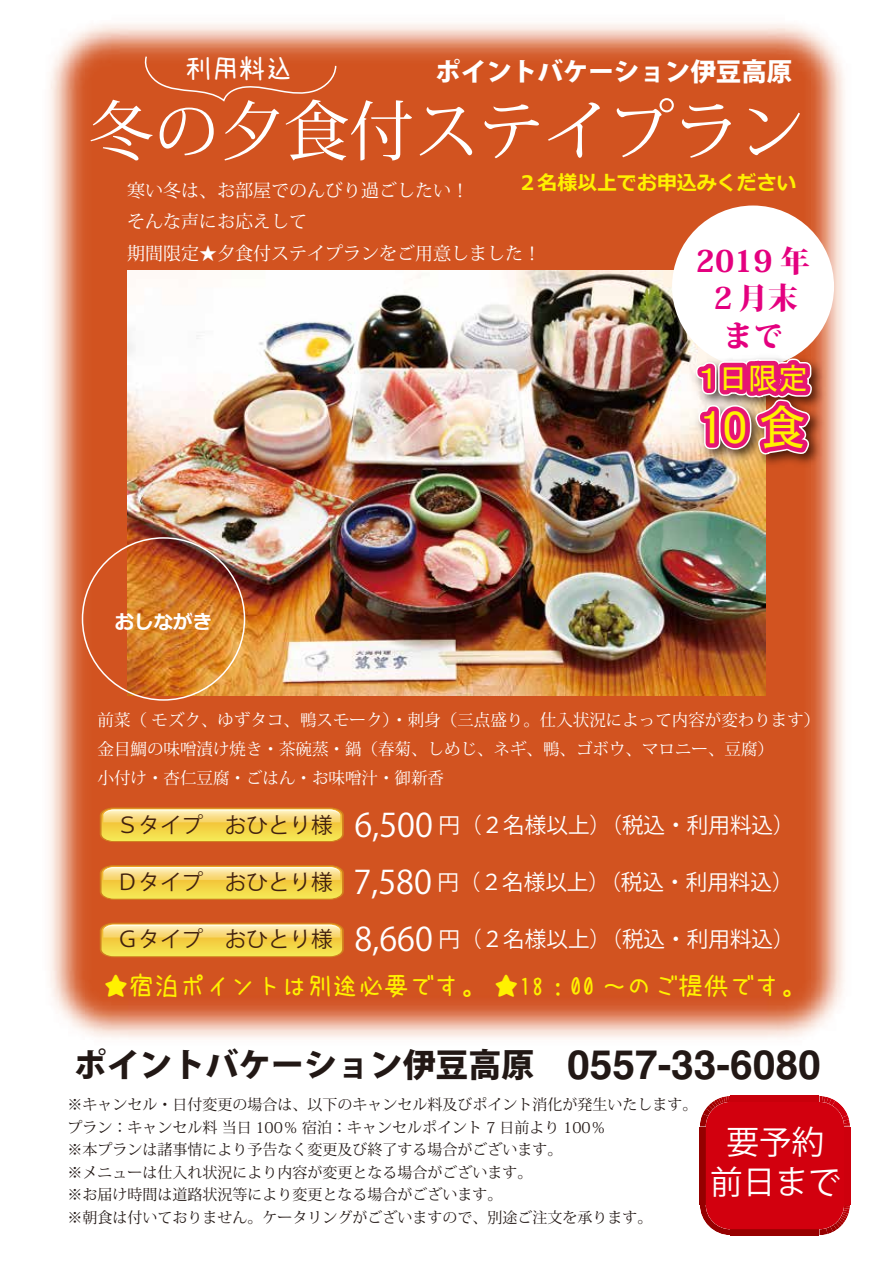
<style>
.page{position:relative;width:893px;height:1263px;background:#fff}
.page>*{position:absolute;margin:0;border:0;box-sizing:border-box;transform-origin:0 0}
.t1{font:64.95px "Koz Min Pr 6 N";color:#fff}
.t2{font:47.55px "MS P Gothic";color:#fff100}
.t3{font:800 32.85px "Koz Go Pr 6 N";color:#221815}
.t4{font:32.7px/40.2px "Koz Go Pr 6 N";color:#fff;text-align:center}
.t5{font:800 30px/37.5px "Koz Min Pr 6 N";color:#e4007f;text-align:center}
.t6{font:30px "MS P Gothic";color:#fff100}
.t7{font:27px "uzura font";color:#fff}
.t8{font:25.5px "uzura font";color:#fff100}
.t9{font:800 25.5px "Koz Go Pr 6 N";color:#fff}
.t10{font:21.6px "Koz Go Pr 6 N";color:#fff}
.t11{font:700 19.95px "Meiryo";color:#fff100}
.t12{font:700 19.5px "Meiryo";color:#fff}
.t13{font:18px/31.5px "Koz Min Pr 6 N";color:#fff}
.t14{font:16.5px/28.8px "Koz Min Pr 6 N";color:#fff}
.t15{font:15px/22.5px "Koz Min Pr 6 N";color:#221815}
.s1{color:#41210f}
.s2{font-size:32.4px}
.s3{font-family:"Helvetica";font-weight:700;font-size:40.65px}
</style>
<div class="page">
<div style="left:731px;top:1229px;width:88px;height:6px;background:#970000"></div>
<svg style="left:700px;top:1204px;width:31px;height:31px"></svg>
<svg style="left:819px;top:1204px;width:31px;height:31px"></svg>
<div style="left:700px;top:1127px;width:6px;height:77px;background:#950000"></div>
<div style="left:844px;top:1127px;width:6px;height:77px;background:#ce000d"></div>
<svg style="left:700px;top:1118px;width:7px;height:9px"></svg>
<div style="left:706px;top:1102px;width:138px;height:127px;background:#d2000e;border-radius:25px"></div>
<svg style="left:842px;top:1118px;width:8px;height:9px"></svg>
<img style="left:49px;top:24px;width:800px;height:1094px">
<img style="left:128px;top:270px;width:638px;height:425px">
<div style="left:672px;top:206px;width:162px;height:162px;background:#fff;border-radius:50%"></div>
<svg style="left:100px;top:807px;width:244px;height:35px;background:#f3d160"></svg>
<svg style="left:100px;top:865px;width:244px;height:35px;background:#f3d15f"></svg>
<svg style="left:100px;top:923px;width:244px;height:34px;background:#f4d461"></svg>
<svg style="left:143px;top:55px;width:194px;height:48px;background:#d35a29"></svg>
<img style="left:681px;top:344px;width:154px;height:134px">
<img style="left:690px;top:346px;width:158px;height:116px">
<h3 class="t7" style="left:184px;top:55px;width:109px">利用料込</h3>
<h3 class="t9" style="left:435px;top:57px;width:359px">ポイントバケーション伊豆高原</h3>
<h1 class="t1" style="left:89px;top:95px;width:716px">冬の夕食付ステイプラン</h1>
<p class="t13" style="left:127px;top:175px;width:415px">寒い冬は、お部屋でのんびり過ごしたい！<br>そんな声にお応えして<br>期間限定★夕食付ステイプランをご用意しました！</p>
<h3 class="t11" style="left:518px;top:169px;width:280px">２名様以上でお申込みください</h3>
<h3 class="t5" style="left:696px;top:242px;width:116px">2019 年<br>２月末まで</h3>
<h3 class="t12" style="left:115px;top:608px;width:99px">おしながき</h3>
<h3 class="t6" style="left:698px;top:363px;width:112px">１日限定</h3>
<h2 class="t2" style="left:699px;top:403px;width:108px">10 食</h2>
<p class="t14" style="left:98px;top:706px;width:724px">前菜（ モズク、ゆずタコ、鴨スモーク）・刺身（三点盛り。仕入状況によって内容が変わります）金目鯛の味噌漬け焼き・茶碗蒸・鍋（春菊、しめじ、ネギ、鴨、ゴボウ、マロニー、豆腐）<br>小付け・杏仁豆腐・ごはん・お味噌汁・御新香</p>
<h3 class="t10" style="left:117px;top:813px;width:679px"><span class="s1">Ｓタイプ　おひとり様</span> <span class="s2">6,500</span> 円（２名様以上）（税込・利用料込）</h3>
<h3 class="t10" style="left:117px;top:870px;width:678px"><span class="s1">Ｄタイプ　おひとり様</span> <span class="s2">7,580</span> 円（２名様以上）（税込・利用料込）</h3>
<h3 class="t10" style="left:117px;top:926px;width:679px"><span class="s1">Ｇタイプ　おひとり様</span> <span class="s2">8,660</span> 円（２名様以上）（税込・利用料込）</h3>
<h3 class="t8" style="left:103px;top:973px;width:704px">★宿泊ポイントは別途必要です。 ★18：00 ～のご提供です。</h3>
<h3 class="t3" style="left:74px;top:1046px;width:748px">ポイントバケーション伊豆高原　<span class="s3">0557-33-6080</span></h3>
<p class="t15" style="left:68px;top:1094px;width:631px">※キャンセル・日付変更の場合は、以下のキャンセル料及びポイント消化が発生いたします。プラン：キャンセル料 当日 100％ 宿泊：キャンセルポイント 7 日前より 100％<br>※本プランは諸事情により予告なく変更及び終了する場合がございます。<br>※メニューは仕入れ状況により内容が変更となる場合がございます。<br>※お届け時間は道路状況等により変更となる場合がございます。<br>※朝食は付いておりません。ケータリングがございますので、別途ご注文を承ります。</p>
<h3 class="t4" style="left:710px;top:1123px;width:132px">要予約前日まで</h3>
</div>
